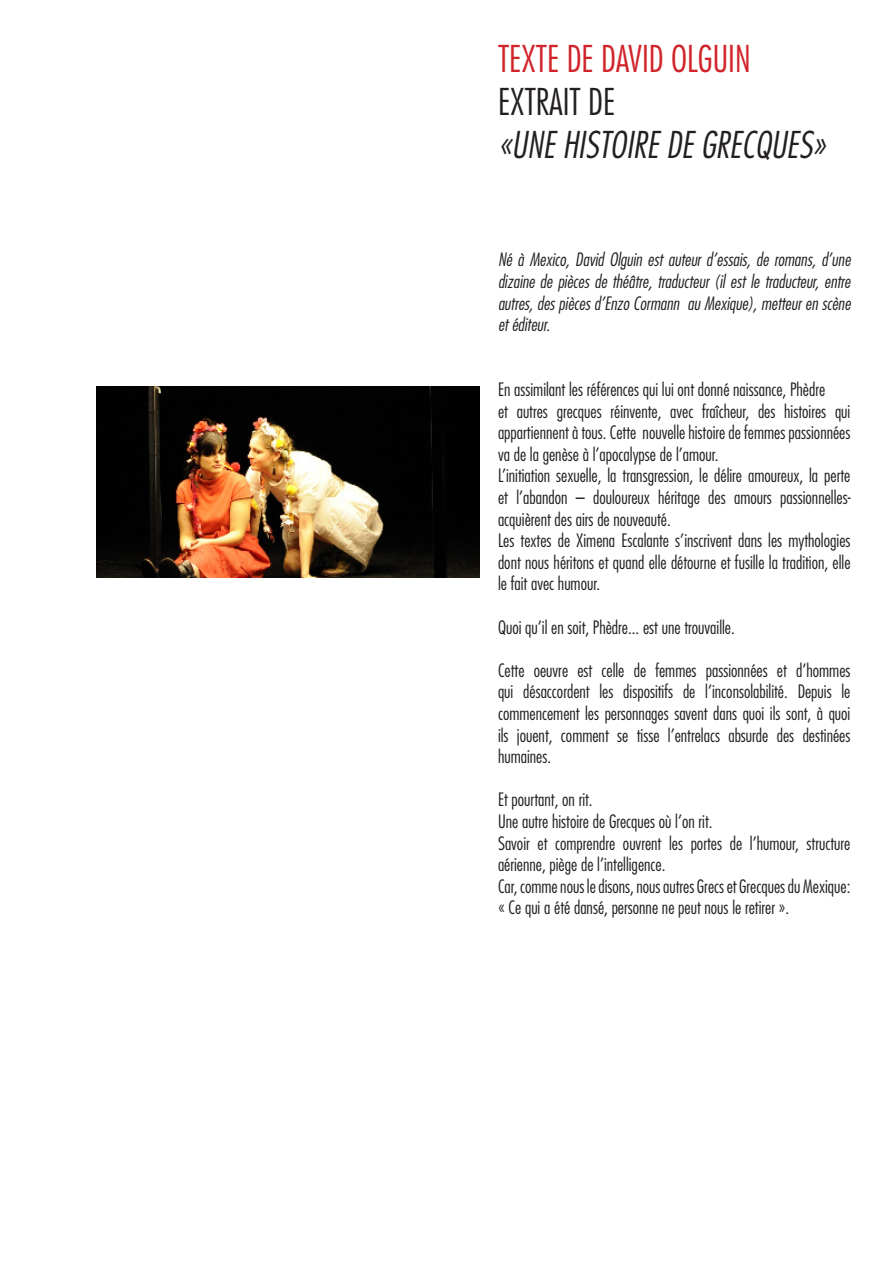
<style>
.page{position:relative;width:893px;height:1263px;background:#fff}
.page>*{position:absolute;margin:0;border:0;box-sizing:border-box;transform-origin:0 0}
.t1{font:italic 300 condensed 36px "Futura";color:#231f20}
.t2{font:300 condensed 36px "Futura";color:#d1232a}
.t3{font:300 condensed 36px "Futura";color:#231f20}
.t4{font:300 condensed 18px/21.6px "Futura";color:#231f20;text-align:justify}
.t5{font:italic 300 condensed 18px/21.6px "Futura";color:#231f20;text-align:justify}
</style>
<div class="page">
<img style="left:97px;top:386px;width:383px;height:191px">
<p class="t2" style="left:498px;top:36px;width:254px">Texte de David Olguin</p>
<p class="t3" style="left:498px;top:79px;width:119px">Extrait de</p>
<p class="t1" style="left:498px;top:123px;width:93px">«Une Histoire</p>
<p class="t1" style="left:666px;top:123px;width:65px">de Grecques</p>
<p class="t1" style="left:812px;top:123px;width:15px">»</p>
<p class="t5" style="left:498px;top:249px;width:354px">Né à Mexico, David Olguin est auteur d’essais, de romans, d’une dizaine de pièces de théâtre, traducteur (il est le traducteur, entre autres, des pièces d’Enzo Cormann au Mexique), metteur en scène et éditeur.</p>
<p class="t4" style="left:498px;top:378px;width:329px">En assimilant les références qui lui ont donné naissance, Phèdre</p>
<p class="t4" style="left:498px;top:400px;width:354px">et autres grecques réinvente, avec fraîcheur, des histoires qui appartiennent à tous. Cette nouvelle histoire de femmes passionnées va de la genèse à l’apocalypse de l’amour.</p>
<p class="t4" style="left:498px;top:465px;width:354px">L’initiation sexuelle, la transgression, le délire amoureux, la perte et l’abandon – douloureux héritage des amours passionnelles&shy;acquièrent des airs de nouveauté.</p>
<p class="t4" style="left:498px;top:529px;width:354px">Les textes de Ximena Escalante s’inscrivent dans les mythologies dont nous héritons et quand elle détourne et fusille la tradition, elle le fait avec humour.</p>
<p class="t4" style="left:498px;top:616px;width:238px">Quoi qu’il en soit, Phèdre... est une trouvaille.</p>
<p class="t4" style="left:498px;top:659px;width:354px">Cette oeuvre est celle de femmes passionnées et d’hommes qui désaccordent les dispositifs de l’inconsolabilité. Depuis le commencement les personnages savent dans quoi ils sont, à quoi ils jouent, comment se tisse l’entrelacs absurde des destinées humaines.</p>
<p class="t4" style="left:498px;top:789px;width:96px">Et pourtant, on rit.</p>
<p class="t4" style="left:498px;top:810px;width:216px">Une autre histoire de Grecques où l’on rit.</p>
<p class="t4" style="left:498px;top:832px;width:354px">Savoir et comprendre ouvrent les portes de l’humour, structure aérienne, piège de l’intelligence.</p>
<p class="t4" style="left:498px;top:875px;width:354px">Car, comme nous le disons, nous autres Grecs et Grecques du Mexique: « Ce qui a été dansé, personne ne peut nous le retirer ».</p>
</div>
